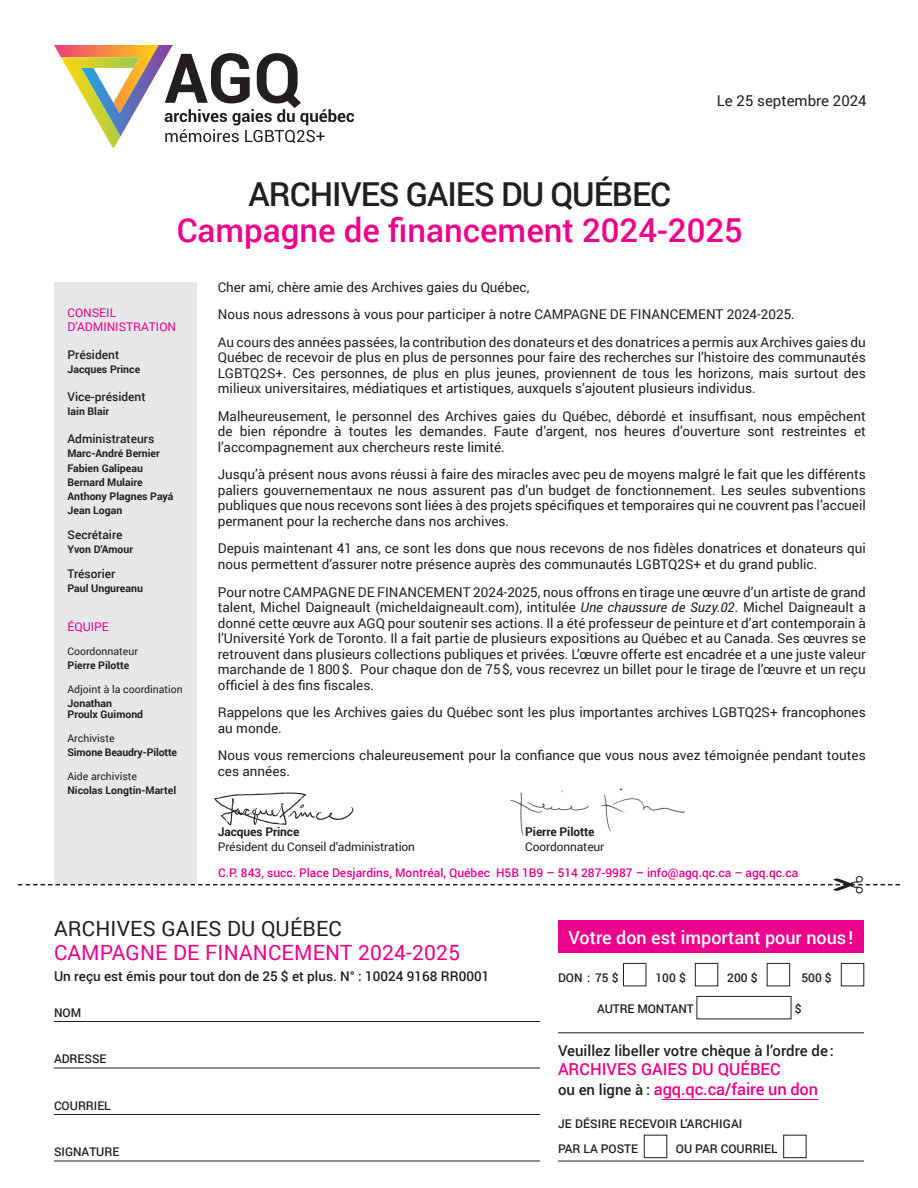
<style>
.page{position:relative;width:918px;height:1188px;background:#fff}
.page>*{position:absolute;margin:0;border:0;box-sizing:border-box;transform-origin:0 0}
.t1{font:500 33px "Roboto";color:#ed028c}
.t2{font:500 33px "Roboto";letter-spacing:-.03em;color:#231f20}
.t3{font:21px "Roboto";letter-spacing:.01em;color:#ed028c}
.t4{font:21px "Roboto";letter-spacing:.01em;color:#231f20}
.t5{font:500 18px "Roboto";color:#fff}
.t6{font:500 16.5px "Roboto";color:#ed028c}
.t7{font:500 15px "Roboto";color:#231f20}
.t8{font:15px "Roboto";color:#231f20}
.t9{font:13.5px/15.6px "Roboto";color:#231f20;text-align:justify}
.t10{font:500 13.5px "Roboto";color:#231f20}
.t11{font:500 12px "Roboto";color:#231f20}
.t12{font:500 12px "Roboto";color:#ed028c}
.t13{font:12px "Roboto";letter-spacing:-.01em;color:#231f20}
.t14{font:12px "Roboto";color:#ed028c}
.t15{font:700 12px "Roboto";letter-spacing:-.01em;color:#231f20}
.t16{font:700 10.5px "Roboto";color:#231f20}
.t17{font:10.5px "Roboto";color:#231f20}
.s1{font-style:italic}
.s2{font-size:15px;color:#231f20}
</style>
<div class="page">
<svg style="left:54px;top:45px;width:300px;height:103px"></svg>
<hr style="left:54px;top:1021px;width:486px;height:1px;background:#231f20">
<hr style="left:54px;top:1068px;width:486px;height:1px;background:#231f20">
<hr style="left:54px;top:1114px;width:486px;height:1px;background:#231f20">
<hr style="left:54px;top:1161px;width:486px;height:1px;background:#231f20">
<div style="left:558px;top:920px;width:306px;height:33px;background:#ed028c"></div>
<hr style="left:558px;top:1033px;width:306px;height:1px;background:#231f20">
<hr style="left:662px;top:1099px;width:156px;height:1px;background:#ed028c">
<hr style="left:558px;top:1161px;width:306px;height:1px;background:#231f20">
<div style="left:623px;top:963px;width:23px;height:23px;border:1px solid #231f20"></div>
<div style="left:695px;top:963px;width:23px;height:23px;border:1px solid #231f20"></div>
<div style="left:767px;top:963px;width:23px;height:23px;border:1px solid #231f20"></div>
<div style="left:841px;top:963px;width:23px;height:23px;border:1px solid #231f20"></div>
<div style="left:697px;top:996px;width:94px;height:23px;border:1px solid #231f20"></div>
<div style="left:644px;top:1135px;width:23px;height:23px;border:1px solid #231f20"></div>
<div style="left:783px;top:1135px;width:23px;height:23px;border:1px solid #231f20"></div>
<div style="left:54px;top:282px;width:142px;height:602px;background:#e6e7e9"></div>
<img style="left:214px;top:792px;width:140px;height:34px">
<img style="left:510px;top:788px;width:175px;height:48px">
<svg style="left:18px;top:876px;width:882px;height:10px"></svg>
<p class="t8" style="left:717px;top:90px;width:151px">Le 25 septembre 2024</p>
<p class="t2" style="left:249px;top:171px;width:424px">ARCHIVES GAIES DU QUÉBEC</p>
<p class="t1" style="left:177px;top:207px;width:568px">Campagne de financement 2024-2025</p>
<p class="t9" style="left:218px;top:279px;width:313px">Cher ami, chère amie des Archives gaies du Québec,</p>
<p class="t9" style="left:218px;top:306px;width:579px">Nous nous adressons à vous pour participer à notre CAMPAGNE DE FINANCEMENT 2024-2025.</p>
<p class="t9" style="left:218px;top:334px;width:649px">Au cours des années passées, la contribution des donateurs et des donatrices a permis aux Archives gaies du Québec de recevoir de plus en plus de personnes pour faire des recherches sur l’histoire des communautés LGBTQ2S+. Ces personnes, de plus en plus jeunes, proviennent de tous les horizons, mais surtout des milieux universitaires, médiatiques et artistiques, auxquels s’ajoutent plusieurs individus.</p>
<p class="t9" style="left:218px;top:408px;width:650px">Malheureusement, le personnel des Archives gaies du Québec, débordé et insuffisant, nous empêchent de bien répondre à toutes les demandes. Faute d’argent, nos heures d’ouverture sont restreintes et l’accompagnement aux chercheurs reste limité.</p>
<p class="t9" style="left:218px;top:466px;width:650px">Jusqu’à présent nous avons réussi à faire des miracles avec peu de moyens malgré le fait que les différents paliers gouvernementaux ne nous assurent pas d’un budget de fonctionnement. Les seules subventions publiques que nous recevons sont liées à des projets spécifiques et temporaires qui ne couvrent pas l’accueil permanent pour la recherche dans nos archives.</p>
<p class="t9" style="left:218px;top:540px;width:649px">Depuis maintenant 41 ans, ce sont les dons que nous recevons de nos fidèles donatrices et donateurs qui nous permettent d’assurer notre présence auprès des communautés LGBTQ2S+ et du grand public.</p>
<p class="t9" style="left:218px;top:583px;width:650px">Pour notre CAMPAGNE DE FINANCEMENT 2024-2025, nous offrons en tirage une œuvre d’un artiste de grand talent, Michel Daigneault (micheldaigneault.com), intitulée <span class="s1">Une chaussure de Suzy.02</span>. Michel Daigneault a donné cette œuvre aux AGQ pour soutenir ses actions. Il a été professeur de peinture et d’art contemporain à l’Université York de Toronto. Il a fait partie de plusieurs expositions au Québec et au Canada. Ses œuvres se retrouvent dans plusieurs collections publiques et privées. L’œuvre offerte est encadrée et a une juste valeur marchande de 1800$. Pour chaque don de 75$, vous recevrez un billet pour le tirage de l’œuvre et un reçu officiel à des fins fiscales.</p>
<p class="t9" style="left:218px;top:704px;width:649px">Rappelons que les Archives gaies du Québec sont les plus importantes archives LGBTQ2S+ francophones au monde.</p>
<p class="t9" style="left:218px;top:747px;width:650px">Nous vous remercions chaleureusement pour la confiance que vous nous avez témoignée pendant toutes ces années.</p>
<p class="t14" style="left:68px;top:304px;width:50px">CONSEIL</p>
<p class="t14" style="left:68px;top:319px;width:110px">D’ADMINISTRATION</p>
<p class="t11" style="left:68px;top:346px;width:53px">Président</p>
<p class="t16" style="left:68px;top:362px;width:74px">Jacques Prince</p>
<p class="t11" style="left:68px;top:388px;width:80px">Vice-président</p>
<p class="t16" style="left:68px;top:404px;width:43px">Iain Blair</p>
<p class="t11" style="left:68px;top:430px;width:88px">Administrateurs</p>
<p class="t16" style="left:68px;top:446px;width:94px">Marc-André Bernier</p>
<p class="t16" style="left:68px;top:460px;width:77px">Fabien Galipeau</p>
<p class="t16" style="left:68px;top:475px;width:77px">Bernard Mulaire</p>
<p class="t16" style="left:68px;top:489px;width:108px">Anthony Plagnes Payá</p>
<p class="t16" style="left:68px;top:503px;width:56px">Jean Logan</p>
<p class="t11" style="left:68px;top:526px;width:57px">Secrétaire</p>
<p class="t16" style="left:68px;top:542px;width:67px">Yvon D’Amour</p>
<p class="t11" style="left:68px;top:565px;width:49px">Trésorier</p>
<p class="t16" style="left:68px;top:581px;width:77px">Paul Ungureanu</p>
<p class="t14" style="left:68px;top:618px;width:43px">ÉQUIPE</p>
<p class="t17" style="left:68px;top:643px;width:72px">Coordonnateur</p>
<p class="t16" style="left:68px;top:658px;width:63px">Pierre Pilotte</p>
<p class="t17" style="left:68px;top:682px;width:117px">Adjoint à la coordination</p>
<p class="t16" style="left:68px;top:696px;width:46px">Jonathan</p>
<p class="t16" style="left:68px;top:706px;width:77px">Proulx Guimond</p>
<p class="t17" style="left:68px;top:730px;width:49px">Archiviste</p>
<p class="t16" style="left:68px;top:745px;width:111px">Simone Beaudry-Pilotte</p>
<p class="t17" style="left:68px;top:769px;width:71px">Aide archiviste</p>
<p class="t16" style="left:68px;top:783px;width:110px">Nicolas Longtin-Martel</p>
<p class="t15" style="left:218px;top:823px;width:83px">Jacques Prince</p>
<p class="t15" style="left:525px;top:823px;width:71px">Pierre Pilotte</p>
<p class="t13" style="left:218px;top:838px;width:199px">Président du Conseil d’administration</p>
<p class="t13" style="left:525px;top:838px;width:81px">Coordonnateur</p>
<p class="t12" style="left:218px;top:865px;width:582px">C.P. 843, succ. Place Desjardins, Montréal, Québec H5B 1B9 – 514 287-9987 – info@agq.qc.ca – agq.qc.ca</p>
<p class="t4" style="left:54px;top:914px;width:289px">ARCHIVES GAIES DU QUÉBEC</p>
<p class="t3" style="left:54px;top:938px;width:408px">CAMPAGNE DE FINANCEMENT 2024-2025</p>
<p class="t10" style="left:54px;top:967px;width:437px">Un reçu est émis pour tout don de 25 $ et plus. N° : 10024 9168 RR0001</p>
<p class="t11" style="left:54px;top:1004px;width:29px">NOM</p>
<p class="t11" style="left:54px;top:1051px;width:54px">ADRESSE</p>
<p class="t11" style="left:54px;top:1097px;width:58px">COURRIEL</p>
<p class="t11" style="left:54px;top:1144px;width:67px">SIGNATURE</p>
<p class="t5" style="left:569px;top:925px;width:286px">Votre don est important pour nous!</p>
<p class="t11" style="left:558px;top:969px;width:62px">DON : 75 $</p>
<p class="t11" style="left:655px;top:969px;width:32px">100 $</p>
<p class="t11" style="left:727px;top:969px;width:32px">200 $</p>
<p class="t11" style="left:801px;top:969px;width:32px">500 $</p>
<p class="t11" style="left:597px;top:1000px;width:98px">AUTRE MONTANT</p>
<p class="t11" style="left:795px;top:1000px;width:8px">$</p>
<p class="t7" style="left:558px;top:1040px;width:277px">Veuillez libeller votre chèque à l’ordre de:</p>
<p class="t6" style="left:558px;top:1058px;width:224px">ARCHIVES GAIES DU QUÉBEC</p>
<p class="t6" style="left:558px;top:1077px;width:262px"><span class="s2">ou en ligne à :</span> agq.qc.ca/faire un don</p>
<p class="t11" style="left:558px;top:1115px;width:186px">JE DÉSIRE RECEVOIR L’ARCHIGAI</p>
<p class="t11" style="left:558px;top:1141px;width:82px">PAR LA POSTE</p>
<p class="t11" style="left:676px;top:1141px;width:103px">OU PAR COURRIEL</p>
</div>
